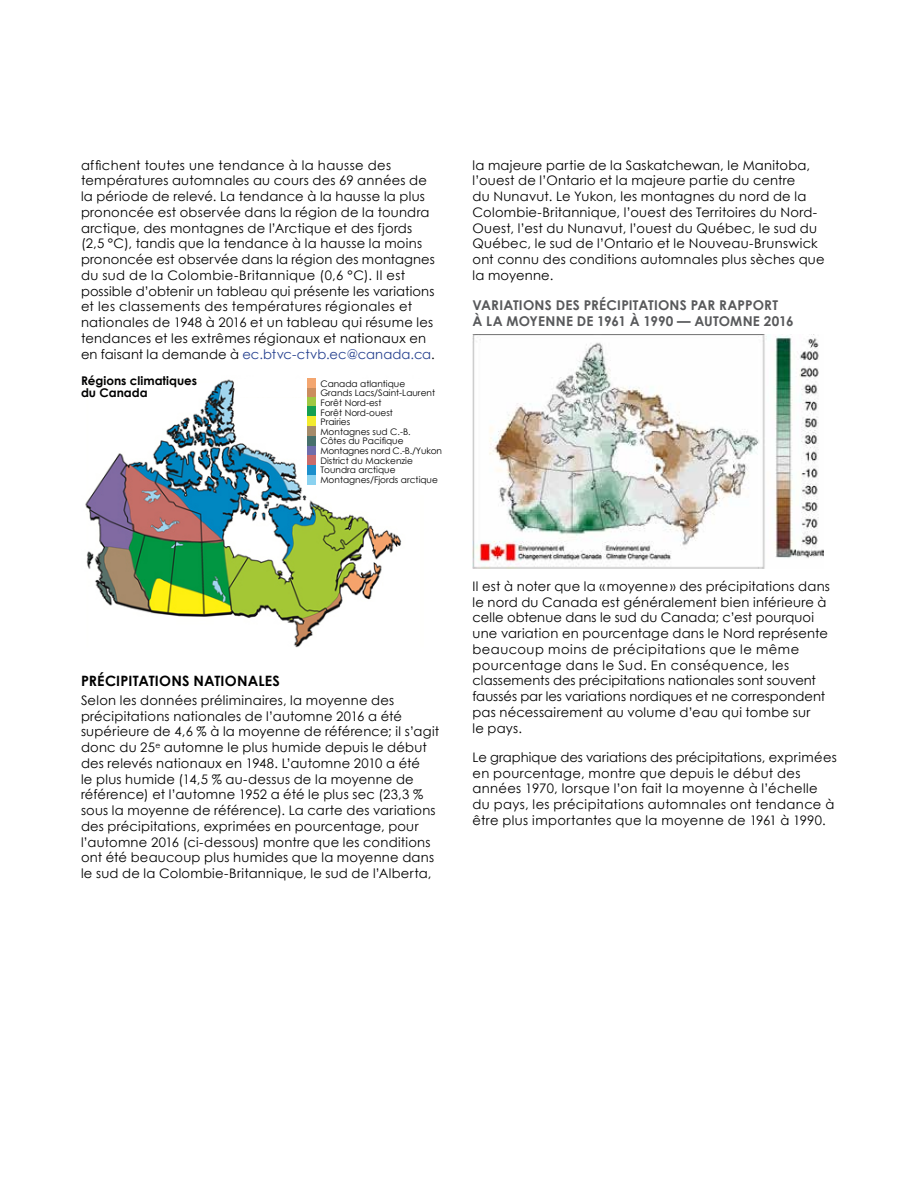
<style>
.page{position:relative;width:918px;height:1188px;background:#fff}
.page>*{position:absolute;margin:0;border:0;box-sizing:border-box;transform-origin:0 0}
.t1{font:700 14.25px "Century Gothic";letter-spacing:.015em;color:#000}
.t2{font:700 13.5px/16.5px "Century Gothic";letter-spacing:.015em;color:#58595b}
.t3{font:13.2px/15.8px "Century Gothic";letter-spacing:.015em;color:#000}
.t4{font:700 12px/12px "Century Gothic";color:#000}
.t5{font:9px/9.6px "Century Gothic";color:#000}
.s1{color:#25408f}
</style>
<div class="page">
<img style="left:85px;top:378px;width:317px;height:270px">
<img style="left:472px;top:334px;width:352px;height:235px">
<div style="left:239px;top:379px;width:191px;height:18px;background:#fff"></div>
<div style="left:302px;top:395px;width:41px;height:94px;background:#fff"></div>
<div style="left:307px;top:378px;width:8px;height:9px;background:#f3a670"></div>
<div style="left:307px;top:426px;width:8px;height:10px;background:#a58b6a"></div>
<div style="left:307px;top:388px;width:8px;height:10px;background:#cb8d5e"></div>
<div style="left:307px;top:436px;width:8px;height:10px;background:#47706c"></div>
<div style="left:307px;top:397px;width:8px;height:10px;background:#a0c843"></div>
<div style="left:307px;top:446px;width:8px;height:10px;background:#6f6dac"></div>
<div style="left:307px;top:407px;width:8px;height:9px;background:#159f51"></div>
<div style="left:307px;top:455px;width:8px;height:10px;background:#c96b6b"></div>
<div style="left:307px;top:417px;width:8px;height:9px;background:#f3eb2e"></div>
<div style="left:307px;top:465px;width:8px;height:10px;background:#1b8fcc"></div>
<div style="left:307px;top:475px;width:8px;height:10px;background:#8bd2f0"></div>
<div style="left:320px;top:380px;width:130px;height:114px;background:#fff"></div>
<p class="t3" style="left:81px;top:157px;width:355px">affichent toutes une tendance à la hausse des températures automnales au cours des 69 années de la période de relevé. La tendance à la hausse la plus prononcée est observée dans la région de la toundra arctique, des montagnes de l’Arctique et des fjords (2,5 °C), tandis que la tendance à la hausse la moins prononcée est observée dans la région des montagnes du sud de la Colombie-Britannique (0,6 °C). Il est possible d’obtenir un tableau qui présente les variations et les classements des températures régionales et nationales de 1948 à 2016 et un tableau qui résume les tendances et les extrêmes régionaux et nationaux en en faisant la demande à <span class="s1">ec.btvc-ctvb.ec@canada.ca</span>.</p>
<p class="t4" style="left:81px;top:374px;width:118px">Régions climatiques du Canada</p>
<p class="t5" style="left:320px;top:379px;width:123px">Canada atlantique<br>Grands Lacs/Saint-Laurent<br>Forêt Nord-est<br>Forêt Nord-ouest<br>Prairies<br>Montagnes sud C.-B.<br>Côtes du Pacifique<br>Montagnes nord C.-B./Yukon<br>District du Mackenzie<br>Toundra arctique<br>Montagnes/Fjords arctique</p>
<p class="t3" style="left:473px;top:157px;width:354px">la majeure partie de la Saskatchewan, le Manitoba, l’ouest de l’Ontario et la majeure partie du centre<br>du Nunavut. Le Yukon, les montagnes du nord de la Colombie-Britannique, l’ouest des Territoires du Nord-Ouest, l’est du Nunavut, l’ouest du Québec, le sud du Québec, le sud de l’Ontario et le Nouveau-Brunswick ont connu des conditions automnales plus sèches que la moyenne.</p>
<p class="t2" style="left:472px;top:296px;width:323px">VARIATIONS DES PRÉCIPITATIONS PAR RAPPORT<br>À LA MOYENNE DE 1961 À 1990 — AUTOMNE 2016</p>
<p class="t1" style="left:81px;top:670px;width:200px">PRÉCIPITATIONS NATIONALES</p>
<p class="t3" style="left:81px;top:692px;width:360px">Selon les données préliminaires, la moyenne des précipitations nationales de l’automne 2016 a été supérieure de 4,6 % à la moyenne de référence; il s’agit donc du 25<sup>e</sup> automne le plus humide depuis le début des relevés nationaux en 1948. L’automne 2010 a été<br>le plus humide (14,5 % au-dessus de la moyenne de référence) et l’automne 1952 a été le plus sec (23,3 % sous la moyenne de référence). La carte des variations des précipitations, exprimées en pourcentage, pour l’automne 2016 (ci-dessous) montre que les conditions ont été beaucoup plus humides que la moyenne dans le sud de la Colombie-Britannique, le sud de l’Alberta,</p>
<p class="t3" style="left:472px;top:578px;width:359px">Il est à noter que la «moyenne» des précipitations dans le nord du Canada est généralement bien inférieure à celle obtenue dans le sud du Canada; c’est pourquoi une variation en pourcentage dans le Nord représente beaucoup moins de précipitations que le même pourcentage dans le Sud. En conséquence, les classements des précipitations nationales sont souvent faussés par les variations nordiques et ne correspondent pas nécessairement au volume d’eau qui tombe sur<br>le pays.</p>
<p class="t3" style="left:472px;top:749px;width:366px">Le graphique des variations des précipitations, exprimées en pourcentage, montre que depuis le début des années 1970, lorsque l’on fait la moyenne à l’échelle du pays, les précipitations automnales ont tendance à être plus importantes que la moyenne de 1961 à 1990.</p>
</div>
